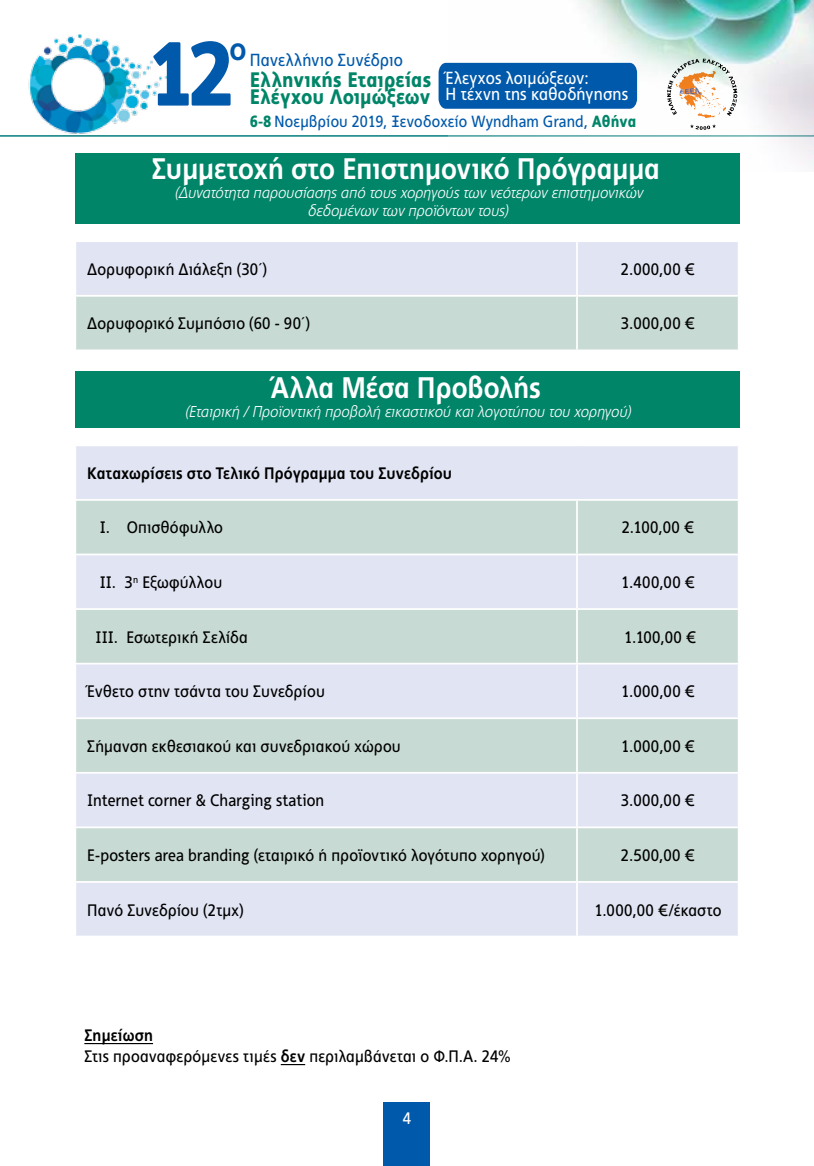
<style>
.page{position:relative;width:814px;height:1166px;background:#fff}
.page>*{position:absolute;margin:0;border:0;box-sizing:border-box;transform-origin:0 0}
.t1{font:900 90.83px "PF Index";color:#0059aa}
.t2{font:700 29.75px "PF Index";color:#fff}
.t3{font:900 21px "PF Index";letter-spacing:.005em;color:#008569}
.t4{font:17.5px/15.8px "PF Index";letter-spacing:.015em;color:#fff}
.t5{font:17.5px "PF Index";letter-spacing:.01em;color:#0059aa}
.t6{font:16.62px/21px "PF Index";letter-spacing:.01em;color:#000}
.t7{font:700 16.62px "PF Index";letter-spacing:.01em;color:#000}
.t8{font:16.62px "PF Index";color:#fff}
.t9{font:16.28px "PF Index";letter-spacing:.01em;color:#0059aa}
.t10{font:italic 300 15.75px/18.9px "PF Index";color:#fff;text-align:center}
.s1{font-weight:900;color:#008569}
.s2{font-weight:700}
</style>
<div class="page">
<hr style="left:0;top:135px;width:814px;height:2px;background:#1f8989">
<img style="left:448px;top:0;width:366px;height:171px">
<div style="left:383px;top:1102px;width:47px;height:64px;background:#0059aa"></div>
<div style="left:665px;top:57px;width:74px;height:75px;background:#fff;border-radius:50%"></div>
<img style="left:701px;top:116px;width:14px;height:1px">
<svg style="left:690px;top:124px;width:26px;height:6px"></svg>
<svg style="left:667px;top:59px;width:70px;height:57px"></svg>
<img style="left:28px;top:34px;width:139px;height:100px">
<div style="left:438px;top:63px;width:199px;height:46px;background:#0059aa"></div>
<div style="left:75px;top:153px;width:664px;height:71px;background:#008569"></div>
<div style="left:75px;top:371px;width:664px;height:57px;background:#008569"></div>
<svg style="left:76px;top:242px;width:661px;height:107px;background:#d4dfe3"></svg>
<hr style="left:576px;top:242px;width:2px;height:53px;background:#fff">
<hr style="left:74px;top:295px;width:503px;height:2px;background:#fff">
<hr style="left:577px;top:295px;width:162px;height:2px;background:#fff">
<hr style="left:576px;top:297px;width:2px;height:52px;background:#fff">
<hr style="left:84px;top:1043px;width:69px;height:1px;background:#000">
<svg style="left:281px;top:1064px;width:24px;height:1px"></svg>
<div style="left:76px;top:446px;width:661px;height:489px;background:#e1e4f3"></div>
<svg style="left:76px;top:501px;width:661px;height:380px;background:#d2dee1"></svg>
<hr style="left:74px;top:499px;width:503px;height:2px;background:#fff">
<hr style="left:577px;top:499px;width:162px;height:2px;background:#fff">
<hr style="left:576px;top:501px;width:2px;height:52px;background:#fff">
<hr style="left:74px;top:553px;width:503px;height:2px;background:#fff">
<hr style="left:577px;top:553px;width:162px;height:2px;background:#fff">
<hr style="left:576px;top:555px;width:2px;height:53px;background:#fff">
<hr style="left:576px;top:664px;width:2px;height:53px;background:#fff">
<hr style="left:74px;top:608px;width:503px;height:2px;background:#fff">
<hr style="left:74px;top:663px;width:503px;height:1px;background:#fff">
<hr style="left:577px;top:608px;width:162px;height:2px;background:#fff">
<hr style="left:576px;top:610px;width:2px;height:53px;background:#fff">
<hr style="left:577px;top:663px;width:162px;height:1px;background:#fff">
<hr style="left:74px;top:717px;width:503px;height:2px;background:#fff">
<hr style="left:577px;top:717px;width:162px;height:2px;background:#fff">
<hr style="left:576px;top:719px;width:2px;height:53px;background:#fff">
<hr style="left:74px;top:772px;width:503px;height:2px;background:#fff">
<hr style="left:577px;top:772px;width:162px;height:2px;background:#fff">
<hr style="left:576px;top:774px;width:2px;height:52px;background:#fff">
<hr style="left:74px;top:826px;width:503px;height:2px;background:#fff">
<hr style="left:577px;top:826px;width:162px;height:2px;background:#fff">
<hr style="left:576px;top:828px;width:2px;height:53px;background:#fff">
<hr style="left:74px;top:881px;width:503px;height:2px;background:#fff">
<hr style="left:577px;top:881px;width:162px;height:2px;background:#fff">
<hr style="left:576px;top:883px;width:2px;height:52px;background:#fff">
<h1 class="t1" style="left:147px;top:21px;width:89px">12</h1>
<p class="t5" style="left:229px;top:50px;width:175px"><sup>o</sup> Πανελλήνιο Συνέδριο</p>
<p class="t3" style="left:250px;top:67px;width:183px">Ελληνικής Εταιρείας</p>
<p class="t4" style="left:445px;top:70px;width:184px">Έλεγχος λοιμώξεων:<br>Η τέχνη της καθοδήγησης</p>
<p class="t9" style="left:250px;top:112px;width:388px"><span class="s1">6-8</span> Νοεµβρίου 2019, Ξενοδοχείο Wyndham Grand, <span class="s1">Αθήνα</span></p>
<p class="t3" style="left:250px;top:85px;width:182px">Ελέγχου Λοιµώξεων</p>
<h2 class="t2" style="left:152px;top:151px;width:509px">Συμμετοχή στο Επιστημονικό Πρόγραμμα</h2>
<p class="t10" style="left:175px;top:183px;width:469px">(Δυνατότητα παρουσίασης από τους χορηγούς των νεότερων επιστημονικών δεδομένων των προϊόντων τους)</p>
<p class="t6" style="left:87px;top:259px;width:181px">Δορυφορική Διάλεξη (30΄)</p>
<p class="t6" style="left:621px;top:259px;width:75px">2.000,00 €</p>
<p class="t6" style="left:87px;top:313px;width:224px">Δορυφορικό Συμπόσιο (60 - 90΄)</p>
<p class="t6" style="left:621px;top:313px;width:75px">3.000,00 €</p>
<h2 class="t2" style="left:271px;top:370px;width:271px">Άλλα Μέσα Προβολής</h2>
<p class="t10" style="left:185px;top:402px;width:447px">(Εταιρική / Προϊοντική προβολή εικαστικού και λογοτύπου του χορηγού)</p>
<p class="t7" style="left:87px;top:463px;width:366px">Καταχωρίσεις στο Τελικό Πρόγραμμα του Συνεδρίου</p>
<p class="t6" style="left:100px;top:517px;width:125px">Ι. Οπισθόφυλλο</p>
<p class="t6" style="left:621px;top:517px;width:74px">2.100,00 €</p>
<p class="t6" style="left:100px;top:572px;width:124px">ΙΙ. 3<sup>η</sup> Εξωφύλλου</p>
<p class="t6" style="left:621px;top:572px;width:75px">1.400,00 €</p>
<p class="t6" style="left:96px;top:626px;width:154px">ΙΙΙ. Εσωτερική Σελίδα</p>
<p class="t6" style="left:623px;top:626px;width:74px">1.100,00 €</p>
<p class="t6" style="left:87px;top:681px;width:239px">Ένθετο στην τσάντα του Συνεδρίου</p>
<p class="t6" style="left:621px;top:681px;width:75px">1.000,00 €</p>
<p class="t6" style="left:87px;top:736px;width:315px">Σήμανση εκθεσιακού και συνεδριακού χώρου</p>
<p class="t6" style="left:621px;top:736px;width:75px">1.000,00 €</p>
<p class="t6" style="left:87px;top:790px;width:238px">Internet corner &amp; Charging station</p>
<p class="t6" style="left:621px;top:790px;width:75px">3.000,00 €</p>
<p class="t6" style="left:87px;top:845px;width:459px">E-posters area branding (εταιρικό ή προϊοντικό λογότυπο χορηγού)</p>
<p class="t6" style="left:621px;top:845px;width:75px">2.500,00 €</p>
<p class="t6" style="left:87px;top:899px;width:158px">Πανό Συνεδρίου (2τμχ)</p>
<p class="t6" style="left:594px;top:899px;width:129px">1.000,00 €/έκαστο</p>
<p class="t6" style="left:84px;top:1025px;width:428px"><span class="s2">Σημείωση<br></span>Στις προαναφερόμενες τιμές <span class="s2">δεν</span> περιλαμβάνεται ο Φ.Π.Α. 24%</p>
<p class="t8" style="left:403px;top:1108px;width:10px">4</p>
</div>
